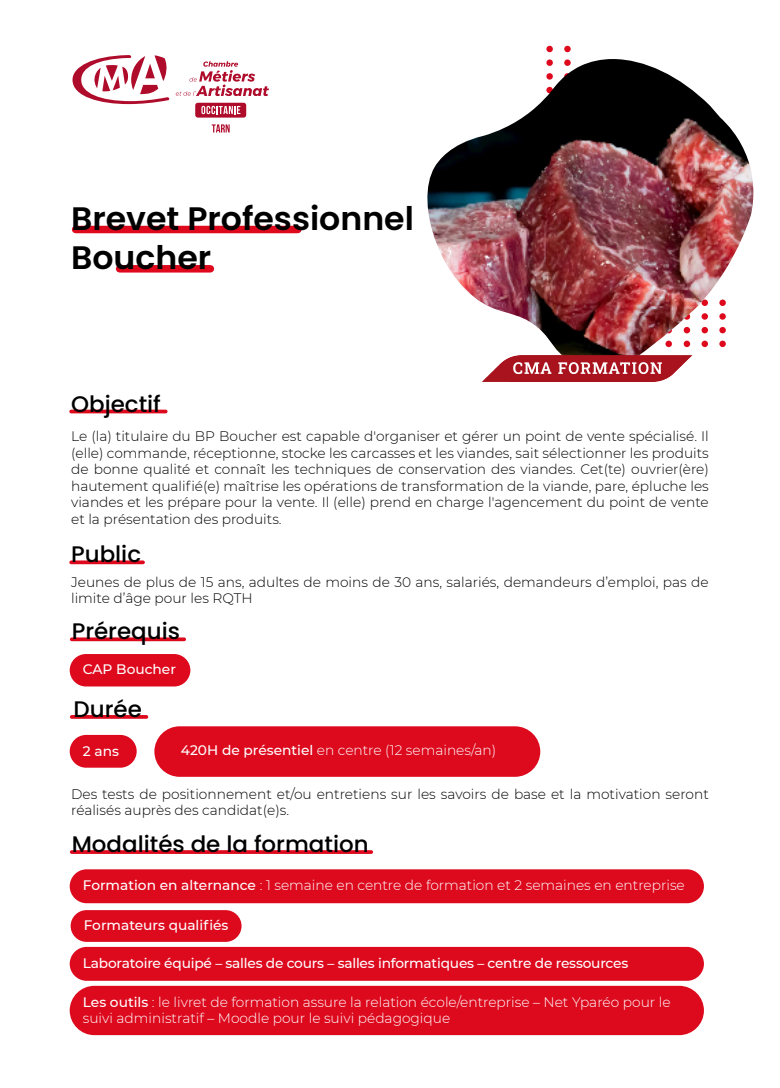
<style>
.page{position:relative;width:780px;height:1088px;background:#fff}
.page>*{position:absolute;margin:0;border:0;box-sizing:border-box;transform-origin:0 0}
.t1{font:600 32.5px/39px "Poppins";color:#000}
.t2{font:500 22.5px "Poppins";color:#000}
.t3{font:300 13.75px/16.5px "Montserrat";color:#000}
.t4{font:300 13.75px/16.5px "Montserrat";color:#fff}
.t5{font:500 13.75px "Montserrat";letter-spacing:-.015em;color:#fff}
.s1{font-weight:500}
</style>
<div class="page">
<svg style="left:564px;top:46px;width:6px;height:6px"></svg>
<div style="left:546px;top:46px;width:7px;height:6px;background:#de091d;border-radius:50%"></div>
<div style="left:120px;top:265px;width:90px;height:8px;background:#de091d"></div>
<div style="left:76px;top:226px;width:222px;height:7px;background:#de091d"></div>
<img style="left:427px;top:59px;width:327px;height:289px">
<svg style="left:72px;top:55px;width:97px;height:49px"></svg>
<div style="left:195px;top:103px;width:51px;height:15px;background:#af0b2b;border-radius:3px"></div>
<svg style="left:176px;top:61px;width:93px;height:35px"></svg>
<svg style="left:201px;top:106px;width:39px;height:8px"></svg>
<svg style="left:212px;top:124px;width:18px;height:8px"></svg>
<div style="left:70px;top:654px;width:120px;height:32px;background:#de091d;border-radius:16px"></div>
<hr style="left:71px;top:410px;width:95px;height:3px;background:#dd0a1e">
<svg style="left:71px;top:560px;width:72px;height:4px"></svg>
<div style="left:70px;top:735px;width:67px;height:33px;background:#dd0a1e;border-radius:16px"></div>
<div style="left:154px;top:726px;width:386px;height:51px;background:#dd0a1e;border-radius:25px"></div>
<div style="left:70px;top:869px;width:634px;height:34px;background:#dd0a1e;border-radius:17px"></div>
<svg style="left:72px;top:715px;width:74px;height:4px"></svg>
<svg style="left:72px;top:637px;width:112px;height:4px"></svg>
<svg style="left:72px;top:850px;width:299px;height:4px"></svg>
<div style="left:71px;top:910px;width:170px;height:32px;background:#dd0a1e;border-radius:16px"></div>
<div style="left:70px;top:986px;width:634px;height:49px;background:#dd0a1e;border-radius:25px"></div>
<div style="left:70px;top:947px;width:634px;height:34px;background:#dd0a1e;border-radius:17px"></div>
<img style="left:466px;top:330px;width:241px;height:52px">
<h1 class="t1" style="left:71px;top:199px;width:344px">Brevet Professionnel<br>Boucher</h1>
<h2 class="t2" style="left:71px;top:391px;width:91px">Objectif</h2>
<p class="t3" style="left:71px;top:428px;width:639px;text-align:justify">Le (la) titulaire du BP Boucher est capable d'organiser et gérer un point de vente spécialisé. Il (elle) commande, réceptionne, stocke les carcasses et les viandes, sait sélectionner les produits de bonne qualité et connaît les techniques de conservation des viandes. Cet(te) ouvrier(ère) hautement qualifié(e) maîtrise les opérations de transformation de la viande, pare, épluche les viandes et les prépare pour la vente. Il (elle) prend en charge l'agencement du point de vente et la présentation des produits.</p>
<h2 class="t2" style="left:71px;top:541px;width:71px">Public</h2>
<p class="t3" style="left:71px;top:573px;width:639px">Jeunes de plus de 15 ans, adultes de moins de 30 ans, salariés, demandeurs d’emploi, pas de limite d’âge pour les RQTH</p>
<h2 class="t2" style="left:72px;top:618px;width:110px">Prérequis</h2>
<p class="t5" style="left:83px;top:659px;width:95px">CAP Boucher</p>
<h2 class="t2" style="left:73px;top:696px;width:70px">Durée</h2>
<p class="t5" style="left:83px;top:741px;width:38px">2 ans</p>
<p class="t4" style="left:181px;top:742px;width:317px"><span class="s1">420H de présentiel</span> en centre (12 semaines/an)</p>
<p class="t3" style="left:71px;top:785px;width:639px">Des tests de positionnement et/ou entretiens sur les savoirs de base et la motivation seront réalisés auprès des candidat(e)s.</p>
<h2 class="t2" style="left:72px;top:831px;width:298px">Modalités de la formation</h2>
<p class="t4" style="left:83px;top:877px;width:603px"><span class="s1">Formation en alternance</span> : 1 semaine en centre de formation et 2 semaines en entreprise</p>
<p class="t5" style="left:84px;top:915px;width:146px">Formateurs qualifiés</p>
<p class="t5" style="left:83px;top:953px;width:547px">Laboratoire équipé – salles de cours – salles informatiques – centre de ressources</p>
<p class="t4" style="left:83px;top:993px;width:589px"><span class="s1">Les outils</span> : le livret de formation assure la relation école/entreprise – Net Yparéo pour le suivi administratif – Moodle pour le suivi pédagogique</p>
</div>
